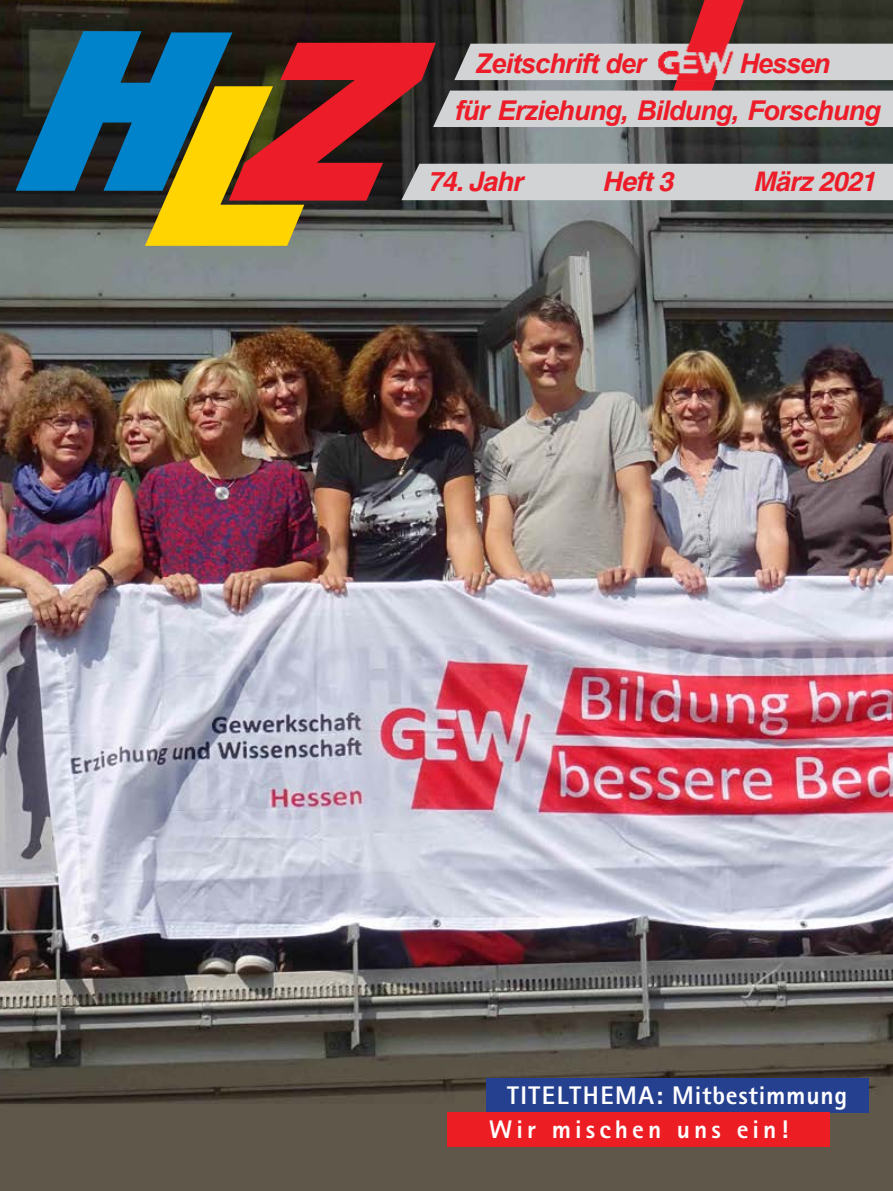
<style>
.page{position:relative;width:893px;height:1191px;background:#fff}
.page>*{position:absolute;margin:0;border:0;box-sizing:border-box;transform-origin:0 0}
.t1{font:italic 700 27.3px "Arial";letter-spacing:-.035em;color:#ed1c29}
.t2{font:italic 700 27px "Helvetica";letter-spacing:-.03em;color:#ed1c29}
.t3{font:800 25.5px/34px "Rotis Sans Serif Std";letter-spacing:.06em;color:#fff}
</style>
<div class="page">
<img style="left:0;top:0;width:893px;height:1191px">
<svg style="left:16px;top:0;width:877px;height:246px;background:#766e67"></svg>
<div style="left:486px;top:1078px;width:382px;height:34px;background:#25408f"></div>
<div style="left:448px;top:1112px;width:382px;height:34px;background:#ed1d24"></div>
<p class="t1" style="left:475px;top:45px;width:172px">Zeitschrift der</p>
<p class="t1" style="left:739px;top:45px;width:92px">Hessen</p>
<p class="t1" style="left:455px;top:92px;width:428px">für Erziehung, Bildung, Forschung</p>
<p class="t2" style="left:427px;top:165px;width:97px">74. Jahr</p>
<p class="t2" style="left:602px;top:165px;width:72px">Heft 3</p>
<p class="t2" style="left:753px;top:165px;width:124px">März 2021</p>
<p class="t3" style="left:489px;top:1078px;width:359px;text-indent:18px">TITELTHEMA: Mitbestimmung<br>Wir mischen uns ein!</p>
</div>
